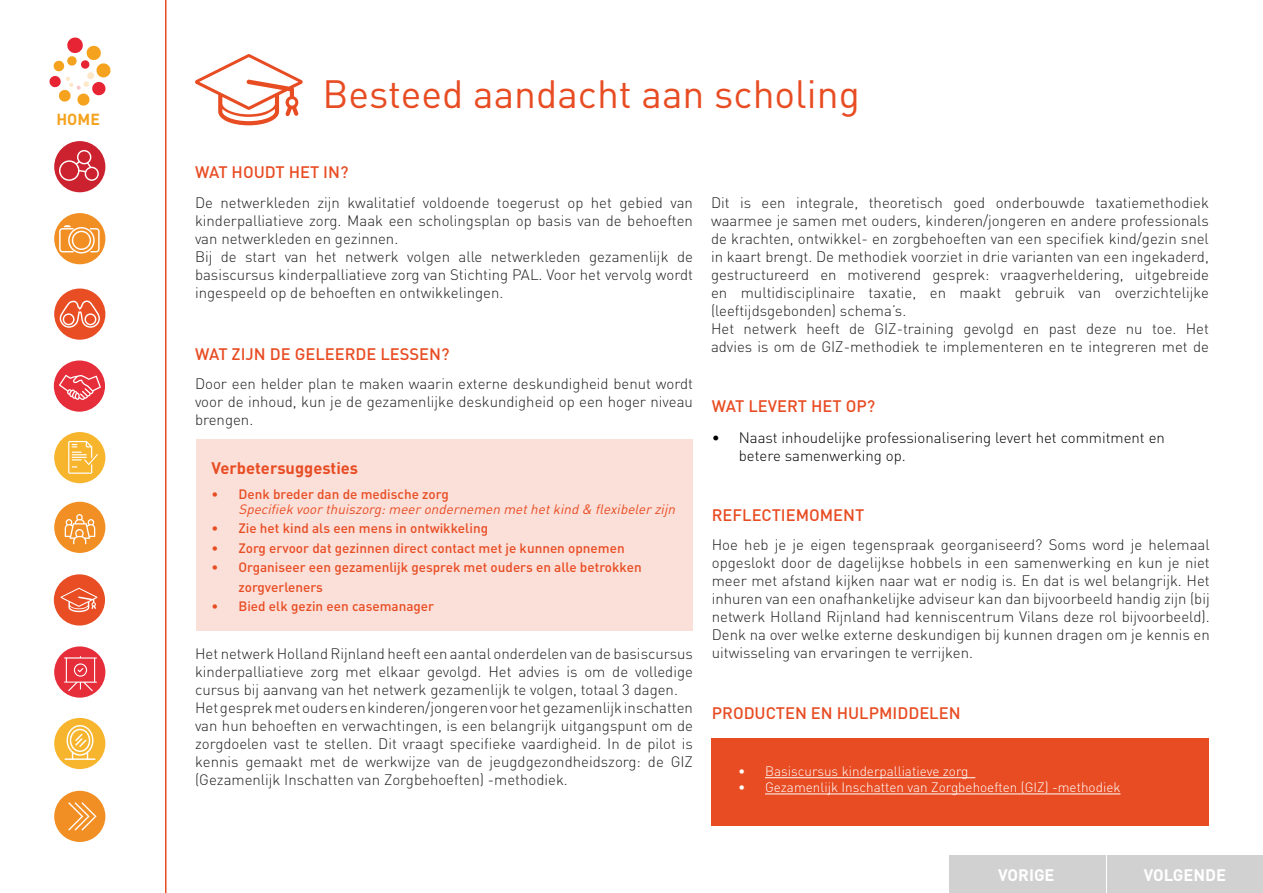
<style>
.page{position:relative;width:1263px;height:893px;background:#fff}
.page>*{position:absolute;margin:0;border:0;box-sizing:border-box;transform-origin:0 0}
.t1{font:39px "DIN Pro";color:#e84c23}
.t2{font:500 16.5px "DIN Pro";color:#e84c23}
.t3{font:700 16.5px "DIN Pro";color:#e84c23}
.t4{font:700 16.5px "DIN Pro";color:#fff}
.t5{font:700 15.9px "DIN Pro";color:#f5a31f}
.t6{font:300 15px/18px "DIN Pro";color:#222121}
.t7{font:300 15px/18px "DIN Pro";color:#000}
.t8{font:500 13.5px/19.5px "DIN Pro";color:#e84c23}
.t9{font:300 13.5px "DIN Pro";color:#fff}
.t10{font:italic 13.5px "DIN Pro";color:#e84c23}
</style>
<div class="page">
<hr style="left:165px;top:0;width:1px;height:893px;background:#e84c23">
<div style="left:711px;top:739px;width:498px;height:87px;background:#e84c23"></div>
<hr style="left:765px;top:777px;width:210px;height:1px;background:#fff">
<hr style="left:765px;top:794px;width:355px;height:1px;background:#fff">
<div style="left:196px;top:439px;width:496px;height:192px;background:#fbe0d9"></div>
<svg style="left:195px;top:54px;width:108px;height:71px"></svg>
<div style="left:54px;top:141px;width:51px;height:51px;background:#cc212e;border-radius:50%"></div>
<svg style="left:59px;top:150px;width:40px;height:31px"></svg>
<div style="left:54px;top:213px;width:51px;height:51px;background:#f28f24;border-radius:50%"></div>
<svg style="left:59px;top:225px;width:41px;height:29px"></svg>
<div style="left:54px;top:288px;width:51px;height:52px;background:#e84d24;border-radius:50%"></div>
<svg style="left:60px;top:300px;width:40px;height:28px"></svg>
<div style="left:54px;top:360px;width:51px;height:52px;background:#e62e3b;border-radius:50%"></div>
<svg style="left:59px;top:375px;width:42px;height:25px"></svg>
<div style="left:54px;top:502px;width:51px;height:51px;background:#f28f24;border-radius:50%"></div>
<svg style="left:65px;top:514px;width:30px;height:30px"></svg>
<div style="left:54px;top:646px;width:51px;height:52px;background:#e62e3b;border-radius:50%"></div>
<svg style="left:64px;top:656px;width:33px;height:35px"></svg>
<div style="left:54px;top:718px;width:51px;height:51px;background:#f7b52e;border-radius:50%"></div>
<svg style="left:67px;top:725px;width:26px;height:33px"></svg>
<hr style="left:65px;top:758px;width:31px;height:2px;background:#fff">
<div style="left:54px;top:432px;width:51px;height:51px;background:#f7b52e;border-radius:50%"></div>
<svg style="left:68px;top:441px;width:30px;height:33px"></svg>
<div style="left:54px;top:791px;width:51px;height:51px;background:#f28f24;border-radius:50%"></div>
<svg style="left:68px;top:802px;width:29px;height:29px"></svg>
<svg style="left:49px;top:37px;width:62px;height:69px"></svg>
<div style="left:54px;top:574px;width:51px;height:52px;background:#e84d24;border-radius:50%"></div>
<svg style="left:61px;top:588px;width:36px;height:24px"></svg>
<div style="left:1108px;top:855px;width:155px;height:38px;background:#d1d1d1"></div>
<div style="left:950px;top:855px;width:156px;height:38px;background:#d1d1d1"></div>
<p class="t5" style="left:56px;top:108px;width:45px">HOME</p>
<h1 class="t1" style="left:322px;top:67px;width:539px">Besteed aandacht aan scholing</h1>
<p class="t2" style="left:195px;top:160px;width:155px">WAT HOUDT HET IN?</p>
<p class="t6" style="left:195px;top:193px;width:499px">De netwerkleden zijn kwalitatief voldoende toegerust op het gebied van kinderpalliatieve zorg. Maak een scholingsplan op basis van de behoeften van netwerkleden en gezinnen.<br>Bij de start van het netwerk volgen alle netwerkleden gezamenlijk de basiscursus kinderpalliatieve zorg van Stichting PAL. Voor het vervolg wordt ingespeeld op de behoeften en ontwikkelingen.</p>
<p class="t6" style="left:711px;top:193px;width:499px">Dit is een integrale, theoretisch goed onderbouwde taxatiemethodiek waarmee je samen met ouders, kinderen/jongeren en andere professionals de krachten, ontwikkel- en zorgbehoeften van een specifiek kind/gezin snel in kaart brengt. De methodiek voorziet in drie varianten van een ingekaderd, gestructureerd en motiverend gesprek: vraagverheldering, uitgebreide en multidisciplinaire taxatie, en maakt gebruik van overzichtelijke (leeftijdsgebonden) schema’s.<br>Het netwerk heeft de GIZ-training gevolgd en past deze nu toe. Het advies is om de GIZ-methodiek te implementeren en te integreren met de</p>
<p class="t2" style="left:195px;top:343px;width:256px">WAT ZIJN DE GELEERDE LESSEN?</p>
<p class="t6" style="left:195px;top:374px;width:499px;text-align:justify">Door een helder plan te maken waarin externe deskundigheid benut wordt voor de inhoud, kun je de gezamenlijke deskundigheid op een hoger niveau brengen.</p>
<p class="t3" style="left:211px;top:457px;width:148px">Verbetersuggesties</p>
<p class="t8" style="left:211px;top:484px;width:239px">• Denk breder dan de medische zorg</p>
<p class="t10" style="left:238px;top:500px;width:442px">Specifiek voorthuiszorg:meerondernemen methetkind &amp; flexibelerzijn</p>
<p class="t8" style="left:211px;top:518px;width:278px">• Zie het kind als een mens in ontwikkeling</p>
<p class="t8" style="left:211px;top:538px;width:415px">• Zorg ervoor dat gezinnen direct contact met je kunnen opnemen</p>
<p class="t8" style="left:238px;top:557px;width:405px;text-indent:-27px">• Organiseer een gezamenlijk gesprek met ouders en alle betrokken zorgverleners</p>
<p class="t8" style="left:211px;top:596px;width:224px">• Bied elk gezin een casemanager</p>
<p class="t6" style="left:195px;top:644px;width:499px">Het netwerk Holland Rijnland heeft een aantal onderdelen van de basiscursus kinderpalliatieve zorg met elkaar gevolgd. Het advies is om de volledige cursus bij aanvang van het netwerk gezamenlijk te volgen, totaal 3 dagen.<br>Het gesprek met ouders en kinderen/jongeren voor het gezamenlijk inschatten van hun behoeften en verwachtingen, is een belangrijk uitgangspunt om de zorgdoelen vast te stellen. Dit vraagt specifieke vaardigheid. In de pilot is kennis gemaakt met de werkwijze van de jeugdgezondheidszorg: de GIZ (Gezamenlijk Inschatten van Zorgbehoeften) -methodiek.</p>
<p class="t2" style="left:712px;top:395px;width:165px">WAT LEVERT HET OP?</p>
<p class="t7" style="left:739px;top:428px;width:428px;text-indent:-27px">• Naast inhoudelijke professionalisering levert het commitment en betere samenwerking op.</p>
<p class="t2" style="left:712px;top:503px;width:154px">REFLECTIEMOMENT</p>
<p class="t6" style="left:712px;top:535px;width:499px;text-align:justify">Hoe heb je je eigen tegenspraak georganiseerd? Soms word je helemaal opgeslokt door de dagelijkse hobbels in een samenwerking en kun je niet meer met afstand kijken naar wat er nodig is. En dat is wel belangrijk. Het inhuren van een onafhankelijke adviseur kan dan bijvoorbeeld handig zijn (bij netwerk Holland Rijnland had kenniscentrum Vilans deze rol bijvoorbeeld).<br>Denk na over welke externe deskundigen bij kunnen dragen om je kennis en uitwisseling van ervaringen te verrijken.</p>
<p class="t2" style="left:712px;top:702px;width:250px">PRODUCTEN EN HULPMIDDELEN</p>
<p class="t9" style="left:738px;top:762px;width:232px">• Basiscursus kinderpalliatieve zorg</p>
<p class="t9" style="left:738px;top:778px;width:384px">• Gezamenlijk Inschatten van Zorgbehoeften (GIZ) -methodiek</p>
<p class="t4" style="left:998px;top:864px;width:58px">VORIGE</p>
<p class="t4" style="left:1144px;top:864px;width:84px">VOLGENDE</p>
</div>
